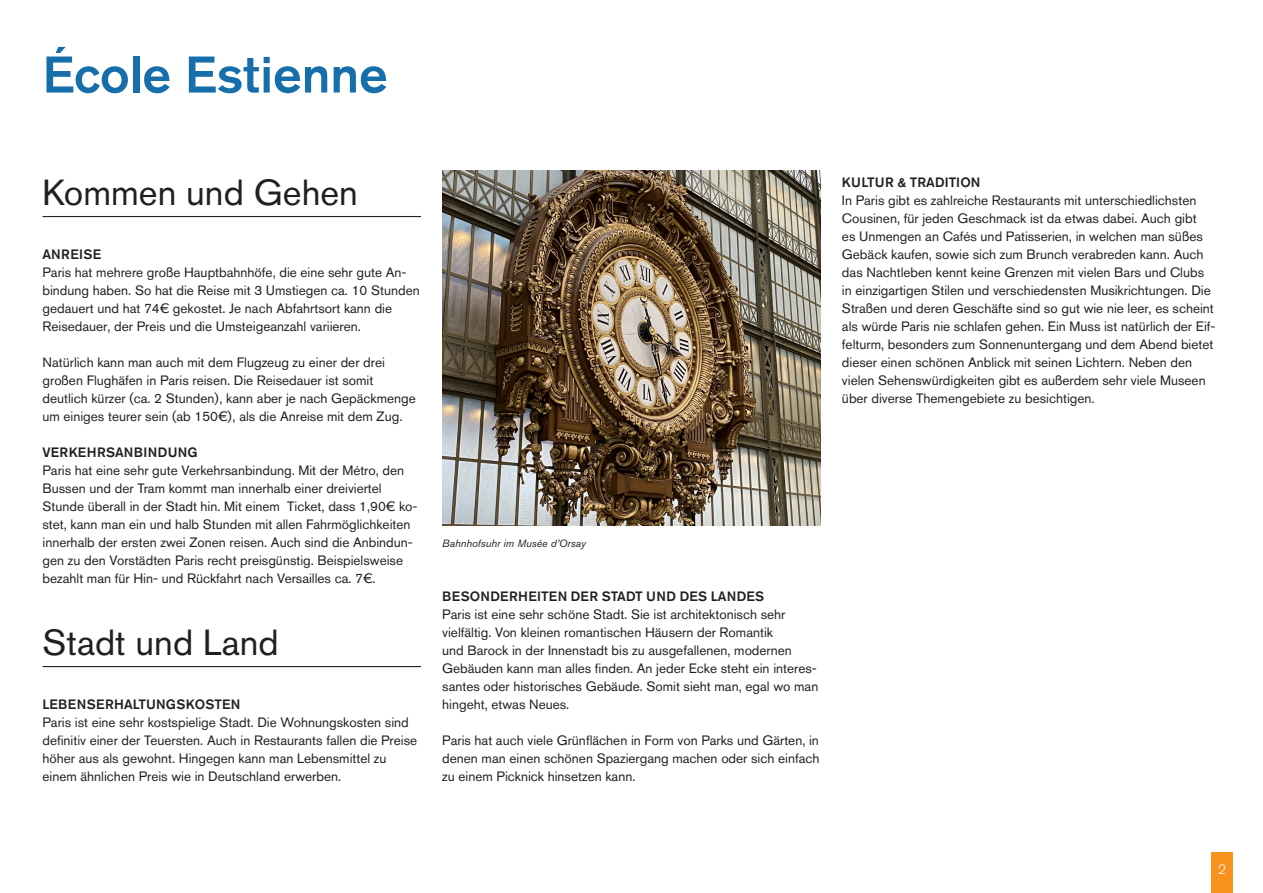
<style>
.page{position:relative;width:1263px;height:893px;background:#fff}
.page>*{position:absolute;margin:0;border:0;box-sizing:border-box;transform-origin:0 0}
.Headline_1{font:500 51px "Akzidenz Grotesk BQ";color:#166eaa}
.Headline_underline{font:36px "Akzidenz Grotesk BQ";color:#231f20}
.Fließtext_Zeilte_1{font:13.5px/18px "Akzidenz Grotesk BQ";color:#231f20}
.t1{font:300 13.5px "Akzidenz Grotesk BQ";color:#fff}
.Bildunterschrift{font:italic 10.5px "Akzidenz Grotesk BQ";color:#231f20}
.s1{font-weight:500}
</style>
<div class="page">
<div style="left:1211px;top:853px;width:22px;height:40px;background:#f7931d"></div>
<img style="left:442px;top:170px;width:379px;height:355px">
<hr style="left:43px;top:216px;width:378px;height:1px;background:#231f20">
<hr style="left:43px;top:666px;width:378px;height:1px;background:#231f20">
<p class="Headline_1" style="left:43px;top:43px;width:347px">École Estienne</p>
<p class="Headline_underline" style="left:43px;top:171px;width:317px">Kommen und Gehen</p>
<p class="Fließtext_Zeilte_1" style="left:43px;top:245px;width:379px"><span class="s1">ANREISE<br></span>Paris hat mehrere große Hauptbahnhöfe, die eine sehr gute An&shy;bindung haben. So hat die Reise mit 3 Umstiegen ca. 10 Stunden gedauert und hat 74€ gekostet. Je nach Abfahrtsort kann die Reisedauer, der Preis und die Umsteigeanzahl variieren.</p>
<p class="Fließtext_Zeilte_1" style="left:43px;top:353px;width:375px">Natürlich kann man auch mit dem Flugzeug zu einer der drei großen Flughäfen in Paris reisen. Die Reisedauer ist somit deutlich kürzer (ca. 2 Stunden), kann aber je nach Gepäckmenge um einiges teurer sein (ab 150€), als die Anreise mit dem Zug.</p>
<p class="Fließtext_Zeilte_1" style="left:43px;top:443px;width:377px"><span class="s1">VERKEHRSANBINDUNG<br></span>Paris hat eine sehr gute Verkehrsanbindung. Mit der Métro, den Bussen und der Tram kommt man innerhalb einer dreiviertel Stunde überall in der Stadt hin. Mit einem Ticket, dass 1,90€ ko&shy;stet, kann man ein und halb Stunden mit allen Fahrmöglichkeiten innerhalb der ersten zwei Zonen reisen. Auch sind die Anbindun&shy;gen zu den Vorstädten Paris recht preisgünstig. Beispielsweise bezahlt man für Hin- und Rückfahrt nach Versailles ca. 7€.</p>
<p class="Headline_underline" style="left:43px;top:621px;width:238px">Stadt und Land</p>
<p class="Fließtext_Zeilte_1" style="left:43px;top:695px;width:376px"><span class="s1">LEBENSERHALTUNGSKOSTEN<br></span>Paris ist eine sehr kostspielige Stadt. Die Wohnungskosten sind definitiv einer der Teuersten. Auch in Restaurants fallen die Preise höher aus als gewohnt. Hingegen kann man Lebensmittel zu einem ähnlichen Preis wie in Deutschland erwerben.</p>
<p class="Fließtext_Zeilte_1" style="left:842px;top:173px;width:375px"><span class="s1">KULTUR &amp; TRADITION<br></span>In Paris gibt es zahlreiche Restaurants mit unterschiedlichsten Cousinen, für jeden Geschmack ist da etwas dabei. Auch gibt<br>es Unmengen an Cafés und Patisserien, in welchen man süßes Gebäck kaufen, sowie sich zum Brunch verabreden kann. Auch das Nachtleben kennt keine Grenzen mit vielen Bars und Clubs in einzigartigen Stilen und verschiedensten Musikrichtungen. Die Straßen und deren Geschäfte sind so gut wie nie leer, es scheint als würde Paris nie schlafen gehen. Ein Muss ist natürlich der Eif&shy;felturm, besonders zum Sonnenuntergang und dem Abend bietet dieser einen schönen Anblick mit seinen Lichtern. Neben den vielen Sehenswürdigkeiten gibt es außerdem sehr viele Museen über diverse Themengebiete zu besichtigen.</p>
<p class="Bildunterschrift" style="left:442px;top:537px;width:145px">Bahnhofsuhr im Musée d’Orsay</p>
<p class="Fließtext_Zeilte_1" style="left:442px;top:587px;width:378px"><span class="s1">BESONDERHEITEN DER STADT UND DES LANDES<br></span>Paris ist eine sehr schöne Stadt. Sie ist architektonisch sehr vielfältig. Von kleinen romantischen Häusern der Romantik<br>und Barock in der Innenstadt bis zu ausgefallenen, modernen Gebäuden kann man alles finden. An jeder Ecke steht ein interes&shy;santes oder historisches Gebäude. Somit sieht man, egal wo man hingeht, etwas Neues.</p>
<p class="Fließtext_Zeilte_1" style="left:442px;top:731px;width:379px;text-align:justify">Paris hat auch viele Grünflächen in Form von Parks und Gärten, in denen man einen schönen Spaziergang machen oder sich einfach zu einem Picknick hinsetzen kann.</p>
<p class="t1" style="left:1218px;top:862px;width:9px">2</p>
</div>
